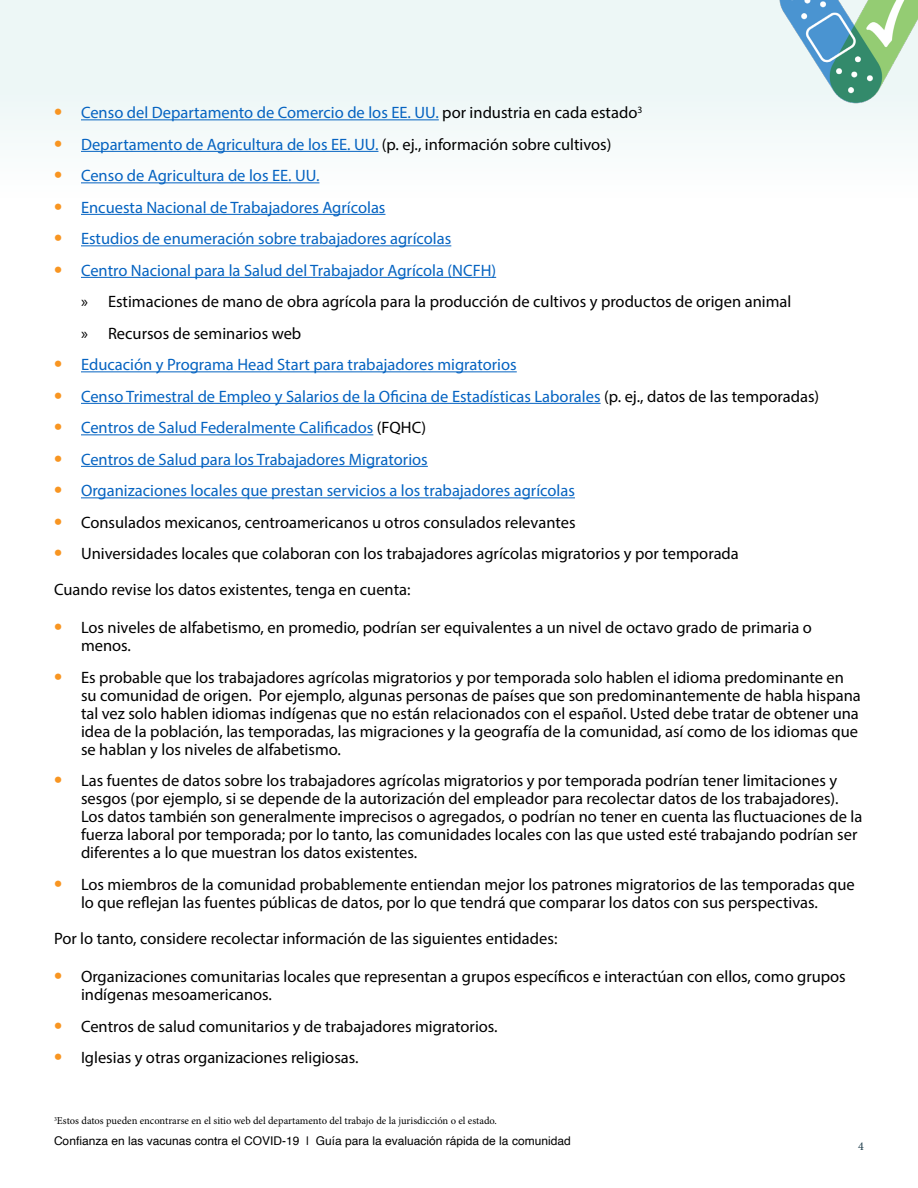
<style>
.page{position:relative;width:918px;height:1188px;background:#fff}
.page>*{position:absolute;margin:0;border:0;box-sizing:border-box;transform-origin:0 0}
.p_list{font:16.5px/18px "Myriad Pro";color:#000}
.p_list-2{font:16.5px "Myriad Pro";color:#0563c1}
.p_sub_list{font:16.5px "Myriad Pro";color:#000}
.t1{font:12px "Helvetica";color:#000}
.t2{font:12px "Minion Pro";color:#22404e}
.t3{font:10.5px "Minion Pro";color:#000}
.s1{font-weight:700;font-size:24px;color:#f89521}
.s2{color:#000}
</style>
<div class="page">
<svg style="left:0;top:0;width:918px;height:247px;fill:#f3faf9"></svg>
<img style="left:775px;top:0;width:143px;height:107px">
<hr style="left:81px;top:119px;width:358px;height:1px;background:#0563c1">
<hr style="left:81px;top:151px;width:297px;height:1px;background:#0563c1">
<hr style="left:81px;top:182px;width:238px;height:1px;background:#0563c1">
<hr style="left:81px;top:214px;width:304px;height:1px;background:#0563c1">
<hr style="left:81px;top:245px;width:370px;height:1px;background:#0563c1">
<hr style="left:81px;top:277px;width:415px;height:1px;background:#0563c1">
<hr style="left:81px;top:371px;width:436px;height:1px;background:#0563c1">
<hr style="left:81px;top:403px;width:520px;height:1px;background:#0563c1">
<hr style="left:81px;top:434px;width:292px;height:1px;background:#0563c1">
<hr style="left:81px;top:466px;width:347px;height:1px;background:#0563c1">
<hr style="left:81px;top:497px;width:494px;height:1px;background:#0563c1">
<p class="p_list-2" style="left:54px;top:103px;width:590px"><span class="s1">•</span> Censo del Departamento de Comercio de los EE. UU. <span class="s2">por industria en cada estado</span><sup>3</sup></p>
<p class="p_list-2" style="left:54px;top:134px;width:559px"><span class="s1">•</span> Departamento de Agricultura de los EE. UU. <span class="s2">(p. ej., información sobre cultivos)</span></p>
<p class="p_list-2" style="left:54px;top:166px;width:267px"><span class="s1">•</span> Censo de Agricultura de los EE. UU.</p>
<p class="p_list-2" style="left:54px;top:197px;width:333px"><span class="s1">•</span> Encuesta Nacional de Trabajadores Agrícolas</p>
<p class="p_list-2" style="left:54px;top:229px;width:399px"><span class="s1">•</span> Estudios de enumeración sobre trabajadores agrícolas</p>
<p class="p_list-2" style="left:54px;top:260px;width:444px"><span class="s1">•</span> Centro Nacional para la Salud del Trabajador Agrícola (NCFH)</p>
<p class="p_sub_list" style="left:81px;top:292px;width:712px">» Estimaciones de mano de obra agrícola para la producción de cultivos y productos de origen animal</p>
<p class="p_sub_list" style="left:81px;top:323px;width:222px">» Recursos de seminarios web</p>
<p class="p_list-2" style="left:54px;top:355px;width:464px"><span class="s1">•</span> Educación y Programa Head Start para trabajadores migratorios</p>
<p class="p_list-2" style="left:54px;top:386px;width:767px"><span class="s1">•</span> Censo Trimestral de Empleo y Salarios de la Oficina de Estadísticas Laborales <span class="s2">(p. ej., datos de las temporadas)</span></p>
<p class="p_list-2" style="left:54px;top:418px;width:374px"><span class="s1">•</span> Centros de Salud Federalmente Calificados <span class="s2">(FQHC)</span></p>
<p class="p_list-2" style="left:54px;top:449px;width:375px"><span class="s1">•</span> Centros de Salud para los Trabajadores Migratorios</p>
<p class="p_list-2" style="left:54px;top:481px;width:522px"><span class="s1">•</span> Organizaciones locales que prestan servicios a los trabajadores agrícolas</p>
<p class="p_list" style="left:54px;top:513px;width:523px"><span class="s1">•</span> Consulados mexicanos, centroamericanos u otros consulados relevantes</p>
<p class="p_list" style="left:54px;top:544px;width:686px"><span class="s1">•</span> Universidades locales que colaboran con los trabajadores agrícolas migratorios y por temporada</p>
<p class="p_list" style="left:54px;top:580px;width:358px">Cuando revise los datos existentes, tenga en cuenta:</p>
<p class="p_list" style="left:81px;top:619px;width:732px;text-indent:-27px"><span class="s1">•</span> Los niveles de alfabetismo, en promedio, podrían ser equivalentes a un nivel de octavo grado de primaria o menos.</p>
<p class="p_list" style="left:81px;top:668px;width:781px;text-indent:-27px"><span class="s1">•</span> Es probable que los trabajadores agrícolas migratorios y por temporada solo hablen el idioma predominante en su comunidad de origen. Por ejemplo, algunas personas de países que son predominantemente de habla hispana tal vez solo hablen idiomas indígenas que no están relacionados con el español. Usted debe tratar de obtener una idea de la población, las temporadas, las migraciones y la geografía de la comunidad, así como de los idiomas que se hablan y los niveles de alfabetismo.</p>
<p class="p_list" style="left:81px;top:772px;width:783px;text-indent:-27px"><span class="s1">•</span> Las fuentes de datos sobre los trabajadores agrícolas migratorios y por temporada podrían tener limitaciones y sesgos (por ejemplo, si se depende de la autorización del empleador para recolectar datos de los trabajadores).<br>Los datos también son generalmente imprecisos o agregados, o podrían no tener en cuenta las fluctuaciones de la fuerza laboral por temporada; por lo tanto, las comunidades locales con las que usted esté trabajando podrían ser diferentes a lo que muestran los datos existentes.</p>
<p class="p_list" style="left:54px;top:875px;width:802px;text-align:center"><span class="s1">•</span> Los miembros de la comunidad probablemente entiendan mejor los patrones migratorios de las temporadas que lo que reflejan las fuentes públicas de datos, por lo que tendrá que comparar los datos con sus perspectivas.</p>
<p class="p_list" style="left:54px;top:929px;width:505px">Por lo tanto, considere recolectar información de las siguientes entidades:</p>
<p class="p_list" style="left:81px;top:967px;width:766px;text-indent:-27px"><span class="s1">•</span> Organizaciones comunitarias locales que representan a grupos específicos e interactúan con ellos, como grupos indígenas mesoamericanos.</p>
<p class="p_list" style="left:54px;top:1017px;width:445px"><span class="s1">•</span> Centros de salud comunitarios y de trabajadores migratorios.</p>
<p class="p_list" style="left:54px;top:1048px;width:306px"><span class="s1">•</span> Iglesias y otras organizaciones religiosas.</p>
<p class="t3" style="left:54px;top:1114px;width:445px"><sup>3</sup>Estos datos pueden encontrarse en el sitio web del departamento del trabajo de la jurisdicción o el estado.</p>
<p class="t1" style="left:54px;top:1131px;width:518px">Confianza en las vacunas contra el COVID-19 | Guía para la evaluación rápida de la comunidad</p>
<p class="t2" style="left:858px;top:1138px;width:7px">4</p>
</div>
